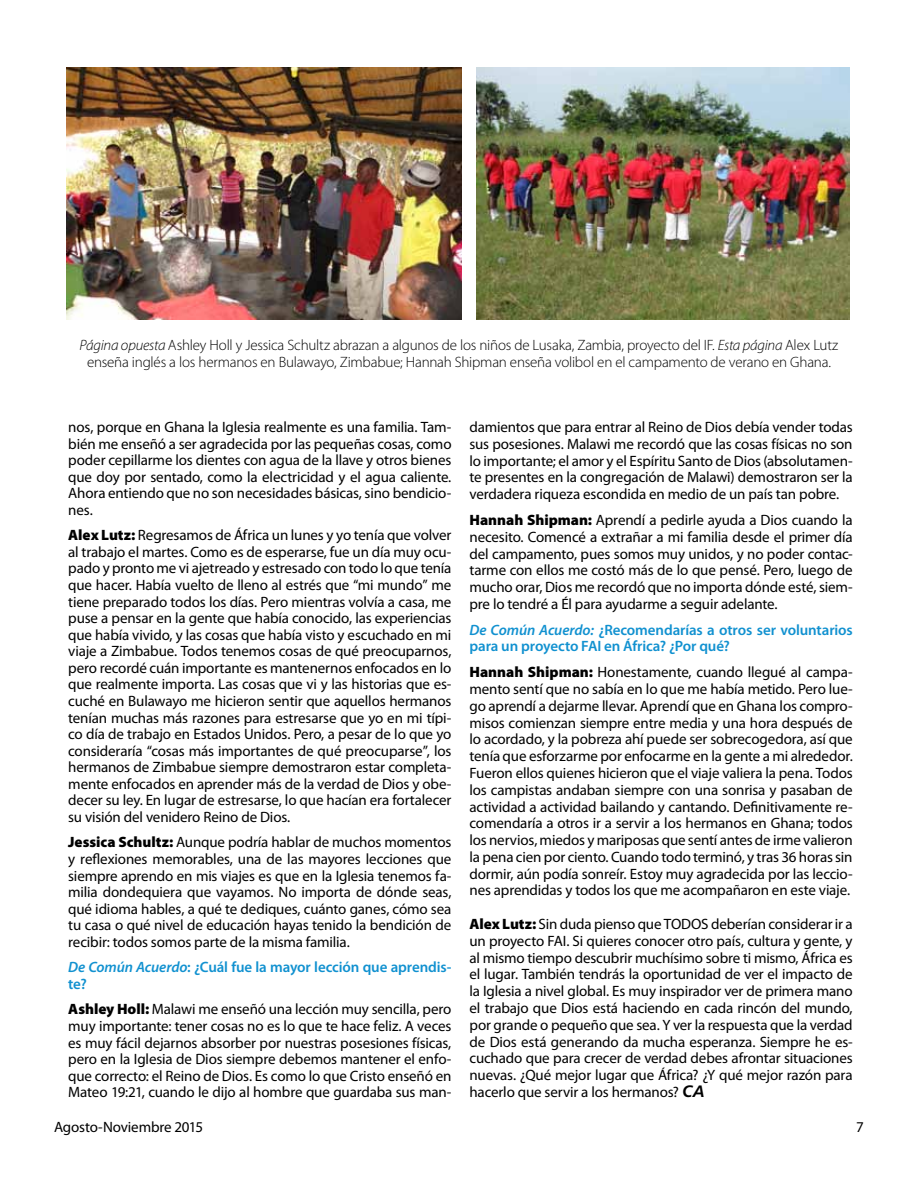
<style>
.page{position:relative;width:918px;height:1188px;background:#fff}
.page>*{position:absolute;margin:0;border:0;box-sizing:border-box;transform-origin:0 0}
.t1{font:15px/16.5px "Myriad Pro";letter-spacing:-.01em;color:#000;text-align:justify}
.t2{font:300 15px/16.5px "Myriad Pro";letter-spacing:-.015em;color:#000;text-align:center}
.t3{font:600 15px/16.5px "Myriad Pro";letter-spacing:-.01em;color:#1191d0}
.s1{font-style:italic}
.s2{font-weight:900}
.s3{font-family:"Frutiger";font-weight:700;font-style:italic;font-size:16.5px}
</style>
<div class="page">
<img style="left:66px;top:68px;width:396px;height:252px">
<img style="left:476px;top:68px;width:374px;height:252px">
<p class="t2" style="left:80px;top:337px;width:760px"><span class="s1">Página opuesta</span> Ashley Holl y Jessica Schultz abrazan a algunos de los niños de Lusaka, Zambia, proyecto del IF. <span class="s1">Esta página</span> Alex Lutz enseña inglés a los hermanos en Bulawayo, Zimbabue; Hannah Shipman enseña volibol en el campamento de verano en Ghana.</p>
<p class="t1" style="left:68px;top:418px;width:385px">nos, porque en Ghana la Iglesia realmente es una familia. Tam&shy;bién me enseñó a ser agradecida por las pequeñas cosas, como poder cepillarme los dientes con agua de la llave y otros bienes que doy por sentado, como la electricidad y el agua caliente.<br>Ahora entiendo que no son necesidades básicas, sino bendicio&shy;nes.</p>
<p class="t1" style="left:68px;top:527px;width:385px"><span class="s2">Alex Lutz:</span> Regresamos de África un lunes y yo tenía que volver al trabajo el martes. Como es de esperarse, fue un día muy ocu&shy;pado y pronto me vi ajetreado y estresado con todo lo que tenía que hacer. Había vuelto de lleno al estrés que “mi mundo” me tiene preparado todos los días. Pero mientras volvía a casa, me puse a pensar en la gente que había conocido, las experiencias que había vivido, y las cosas que había visto y escuchado en mi viaje a Zimbabue. Todos tenemos cosas de qué preocuparnos, pero recordé cuán importante es mantenernos enfocados en lo que realmente importa. Las cosas que vi y las historias que es&shy;cuché en Bulawayo me hicieron sentir que aquellos hermanos tenían muchas más razones para estresarse que yo en mi típi&shy;co día de trabajo en Estados Unidos. Pero, a pesar de lo que yo consideraría “cosas más importantes de qué preocuparse”, los hermanos de Zimbabue siempre demostraron estar completa&shy;mente enfocados en aprender más de la verdad de Dios y obe&shy;decer su ley. En lugar de estresarse, lo que hacían era fortalecer su visión del venidero Reino de Dios.</p>
<p class="t1" style="left:68px;top:834px;width:385px"><span class="s2">Jessica Schultz:</span> Aunque podría hablar de muchos momentos y reflexiones memorables, una de las mayores lecciones que siempre aprendo en mis viajes es que en la Iglesia tenemos fa&shy;milia dondequiera que vayamos. No importa de dónde seas, qué idioma hables, a qué te dediques, cuánto ganes, cómo sea tu casa o qué nivel de educación hayas tenido la bendición de recibir: todos somos parte de la misma familia.</p>
<p class="t3" style="left:68px;top:959px;width:385px"><span class="s1">De Común Acuerdo</span>: ¿Cuál fue la mayor lección que aprendis&shy;te?</p>
<p class="t1" style="left:68px;top:1001px;width:385px"><span class="s2">Ashley Holl:</span> Malawi me enseñó una lección muy sencilla, pero muy importante: tener cosas no es lo que te hace feliz. A veces es muy fácil dejarnos absorber por nuestras posesiones físicas, pero en la Iglesia de Dios siempre debemos mantener el enfo&shy;que correcto: el Reino de Dios. Es como lo que Cristo enseñó en Mateo 19:21, cuando le dijo al hombre que guardaba sus man-</p>
<p class="t1" style="left:469px;top:418px;width:385px">damientos que para entrar al Reino de Dios debía vender todas sus posesiones. Malawi me recordó que las cosas físicas no son lo importante; el amor y el Espíritu Santo de Dios (absolutamen&shy;te presentes en la congregación de Malawi) demostraron ser la verdadera riqueza escondida en medio de un país tan pobre.</p>
<p class="t1" style="left:469px;top:511px;width:385px"><span class="s2">Hannah Shipman:</span> Aprendí a pedirle ayuda a Dios cuando la necesito. Comencé a extrañar a mi familia desde el primer día del campamento, pues somos muy unidos, y no poder contac&shy;tarme con ellos me costó más de lo que pensé. Pero, luego de mucho orar, Dios me recordó que no importa dónde esté, siem&shy;pre lo tendré a Él para ayudarme a seguir adelante.</p>
<p class="t3" style="left:469px;top:621px;width:385px"><span class="s1">De Común Acuerdo:</span> ¿Recomendarías a otros ser voluntarios para un proyecto FAI en África? ¿Por qué?</p>
<p class="t1" style="left:469px;top:664px;width:385px"><span class="s2">Hannah Shipman:</span> Honestamente, cuando llegué al campa&shy;mento sentí que no sabía en lo que me había metido. Pero lue&shy;go aprendí a dejarme llevar. Aprendí que en Ghana los compro&shy;misos comienzan siempre entre media y una hora después de lo acordado, y la pobreza ahí puede ser sobrecogedora, así que tenía que esforzarme por enfocarme en la gente a mi alrededor.<br>Fueron ellos quienes hicieron que el viaje valiera la pena. Todos los campistas andaban siempre con una sonrisa y pasaban de actividad a actividad bailando y cantando. Definitivamente re&shy;comendaría a otros ir a servir a los hermanos en Ghana; todos los nervios, miedos y mariposas que sentí antes de irme valieron la pena cien por ciento. Cuando todo terminó, y tras 36 horas sin dormir, aún podía sonreír. Estoy muy agradecida por las leccio&shy;nes aprendidas y todos los que me acompañaron en este viaje.</p>
<p class="t1" style="left:469px;top:915px;width:385px"><span class="s2">Alex Lutz:</span> Sin duda pienso que TODOS deberían considerar ir a un proyecto FAI. Si quieres conocer otro país, cultura y gente, y al mismo tiempo descubrir muchísimo sobre ti mismo, África es el lugar. También tendrás la oportunidad de ver el impacto de la Iglesia a nivel global. Es muy inspirador ver de primera mano el trabajo que Dios está haciendo en cada rincón del mundo, por grande o pequeño que sea. Y ver la respuesta que la verdad de Dios está generando da mucha esperanza. Siempre he es&shy;cuchado que para crecer de verdad debes afrontar situaciones nuevas. ¿Qué mejor lugar que África? ¿Y qué mejor razón para hacerlo que servir a los hermanos? <span class="s3">CA</span></p>
<p class="t1" style="left:54px;top:1118px;width:151px">Agosto-Noviembre 2015</p>
<p class="t1" style="left:856px;top:1118px;width:9px">7</p>
</div>
